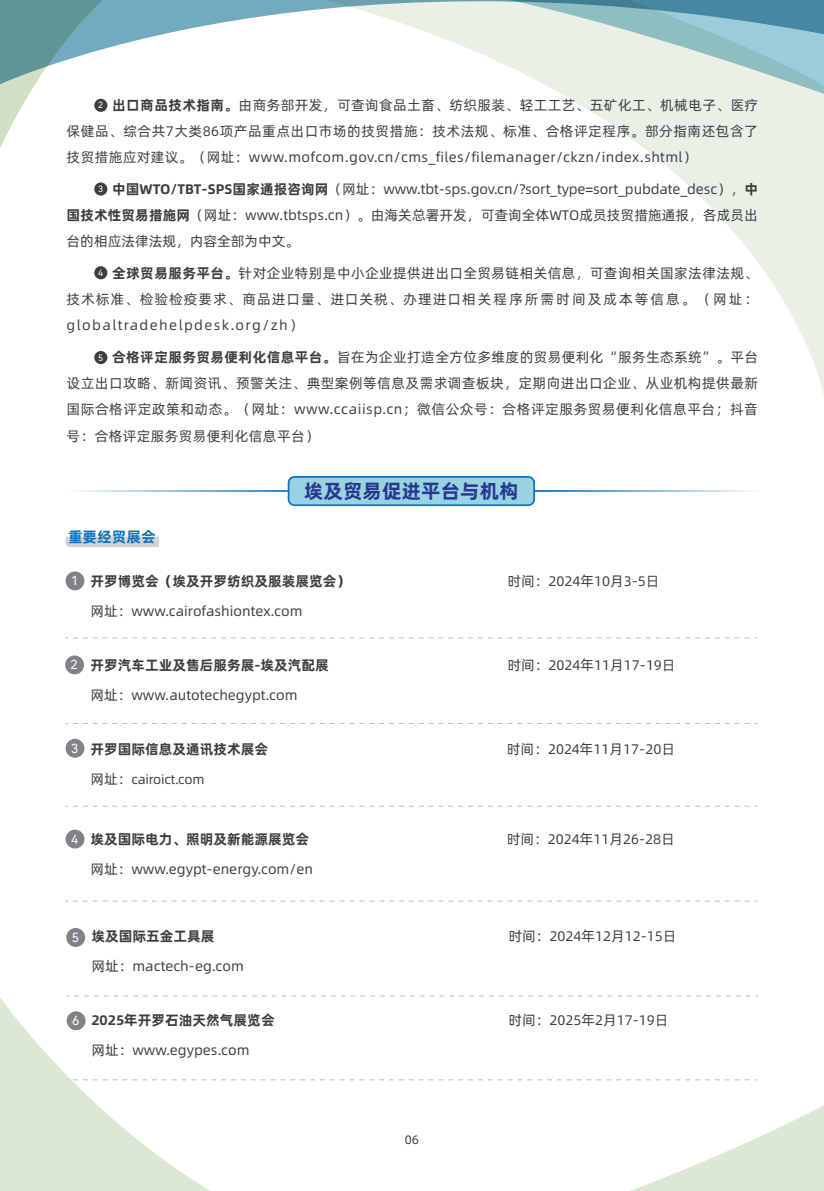
<style>
.page{position:relative;width:824px;height:1191px;background:#fff}
.page>*{position:absolute;margin:0;border:0;box-sizing:border-box;transform-origin:0 0}
.t1{font:700 19.78px "Alibaba Pu Hui Ti";color:#283890}
.t2{font:700 14.88px "Alibaba Pu Hui Ti";color:#1074bc}
.t3{font:13.83px/26.2px "Alibaba Pu Hui Ti";color:#3e3e3f;text-align:justify}
.t4{font:700 13.83px "Alibaba Pu Hui Ti";color:#3e3e3f}
.t5{font:13.12px "Alibaba Pu Hui Ti";letter-spacing:-.015em;color:#3e3e3f}
.t6{font:12.6px "Harmony OS Sans SC";color:#fff}
.t7{font:12.25px "Alibaba Pu Hui Ti";color:#3e3e3f}
.t8{font:8.75px "Harmony OS Sans SC";color:#fff}
.s1{font-weight:700}
.s2{font-size:13.83px}
</style>
<div class="page">
<svg style="left:0;top:995px;width:237px;height:196px"></svg>
<svg style="left:630px;top:1106px;width:193px;height:85px"></svg>
<svg style="left:562px;top:94px;width:261px;height:297px"></svg>
<svg style="left:557px;top:91px;width:266px;height:3px"></svg>
<svg style="left:0;top:91px;width:108px;height:57px"></svg>
<svg style="left:0;top:0;width:823px;height:91px"></svg>
<div style="left:288px;top:477px;width:246px;height:28px;background:#99d3e2;border-radius:6px"></div>
<div style="left:288px;top:476px;width:247px;height:30px;border:2px solid #1074bc;border-radius:6px"></div>
<svg style="left:66px;top:536px;width:93px;height:11px"></svg>
<svg style="left:66px;top:637px;width:691px;height:1px"></svg>
<svg style="left:66px;top:723px;width:691px;height:1px"></svg>
<svg style="left:66px;top:806px;width:691px;height:1px"></svg>
<svg style="left:66px;top:900px;width:691px;height:1px"></svg>
<div style="left:66px;top:571px;width:18px;height:19px;background:#808285;border-radius:50%"></div>
<div style="left:65px;top:655px;width:19px;height:19px;background:#808285;border-radius:50%"></div>
<div style="left:66px;top:739px;width:18px;height:18px;background:#808285;border-radius:50%"></div>
<svg style="left:66px;top:1079px;width:691px;height:1px"></svg>
<div style="left:66px;top:829px;width:18px;height:19px;background:#808285;border-radius:50%"></div>
<svg style="left:67px;top:995px;width:691px;height:1px"></svg>
<div style="left:66px;top:928px;width:19px;height:19px;background:#808285;border-radius:50%"></div>
<div style="left:67px;top:1011px;width:18px;height:19px;background:#808285;border-radius:50%"></div>
<div style="left:94px;top:99px;width:13px;height:13px;background:#3e3e3f;border-radius:50%"></div>
<div style="left:94px;top:182px;width:13px;height:14px;background:#3e3e3f;border-radius:50%"></div>
<div style="left:94px;top:266px;width:13px;height:13px;background:#3e3e3f;border-radius:50%"></div>
<div style="left:94px;top:351px;width:13px;height:13px;background:#3e3e3f;border-radius:50%"></div>
<p class="t3" style="left:67px;top:91px;width:693px;text-indent:46px"><span class="s1">出口商品技术指南。</span>由商务部开发，可查询食品土畜、纺织服装、轻工工艺、五矿化工、机械电子、医疗保健品、综合共7大类86项产品重点出口市场的技贸措施：技术法规、标准、合格评定程序。部分指南还包含了技贸措施应对建议。（网址：www.mofcom.gov.cn/cms_files/filemanager/ckzn/index.shtml）</p>
<p class="t3" style="left:67px;top:175px;width:693px;text-indent:46px"><span class="s1">中国WTO/TBT-SPS国家通报咨询网</span>（网址：www.tbt-sps.gov.cn/?sort_type=sort_pubdate_desc），<span class="s1">中国技术性贸易措施网</span>（网址：www.tbtsps.cn）。由海关总署开发，可查询全体WTO成员技贸措施通报，各成员出台的相应法律法规，内容全部为中文。</p>
<p class="t3" style="left:67px;top:259px;width:693px;text-indent:46px"><span class="s1">全球贸易服务平台。</span>针对企业特别是中小企业提供进出口全贸易链相关信息，可查询相关国家法律法规、技术标准、检验检疫要求、商品进口量、进口关税、办理进口相关程序所需时间及成本等信息。（网址：globaltradehelpdesk.org/zh）</p>
<p class="t3" style="left:67px;top:343px;width:693px;text-indent:46px"><span class="s1">合格评定服务贸易便利化信息平台。</span>旨在为企业打造全方位多维度的贸易便利化“服务生态系统”。平台设立出口攻略、新闻资讯、预警关注、典型案例等信息及需求调查板块，定期向进出口企业、从业机构提供最新国际合格评定政策和动态。（网址：www.ccaiisp.cn；微信公众号：合格评定服务贸易便利化信息平台；抖音号：合格评定服务贸易便利化信息平台）</p>
<p class="t8" style="left:98px;top:99px;width:6px">2</p>
<p class="t8" style="left:98px;top:183px;width:6px">3</p>
<p class="t8" style="left:98px;top:267px;width:6px">4</p>
<p class="t8" style="left:98px;top:351px;width:6px">5</p>
<h1 class="t1" style="left:304px;top:475px;width:216px">埃及贸易促进平台与机构</h1>
<p class="t2" style="left:68px;top:525px;width:89px">重要经贸展会</p>
<p class="t4" style="left:90px;top:570px;width:261px">开罗博览会（埃及开罗纺织及服装展览会）</p>
<p class="t3" style="left:507px;top:567px;width:154px">时间：2024年10月3-5日</p>
<p class="t3" style="left:90px;top:597px;width:214px">网址：www.cairofashiontex.com</p>
<p class="t6" style="left:71px;top:572px;width:9px">1</p>
<p class="t6" style="left:71px;top:656px;width:9px">2</p>
<p class="t6" style="left:71px;top:739px;width:9px">3</p>
<p class="t4" style="left:90px;top:654px;width:240px">开罗汽车工业及售后服务展-埃及汽配展</p>
<p class="t3" style="left:507px;top:651px;width:169px">时间：2024年11月17-19日</p>
<p class="t3" style="left:90px;top:681px;width:209px">网址：www.autotechegypt.com</p>
<p class="t4" style="left:90px;top:738px;width:179px">开罗国际信息及通讯技术展会</p>
<p class="t3" style="left:507px;top:735px;width:169px">时间：2024年11月17-20日</p>
<p class="t5" style="left:90px;top:769px;width:116px"><span class="s2">网址：</span>cairoict.com</p>
<p class="t6" style="left:71px;top:830px;width:9px">4</p>
<p class="t4" style="left:90px;top:828px;width:220px">埃及国际电力、照明及新能源展览会</p>
<p class="t3" style="left:506px;top:825px;width:169px">时间：2024年11月26-28日</p>
<p class="t3" style="left:90px;top:855px;width:224px">网址：www.egypt-energy.com/en</p>
<p class="t6" style="left:72px;top:928px;width:9px">5</p>
<p class="t6" style="left:72px;top:1012px;width:9px">6</p>
<p class="t4" style="left:91px;top:925px;width:125px">埃及国际五金工具展</p>
<p class="t3" style="left:508px;top:922px;width:169px">时间：2024年12月12-15日</p>
<p class="t3" style="left:91px;top:952px;width:154px">网址：mactech-eg.com</p>
<p class="t4" style="left:91px;top:1009px;width:185px">2025年开罗石油天然气展览会</p>
<p class="t3" style="left:508px;top:1006px;width:161px">时间：2025年2月17-19日</p>
<p class="t3" style="left:91px;top:1036px;width:160px">网址：www.egypes.com</p>
<p class="t7" style="left:405px;top:1130px;width:16px">06</p>
</div>
